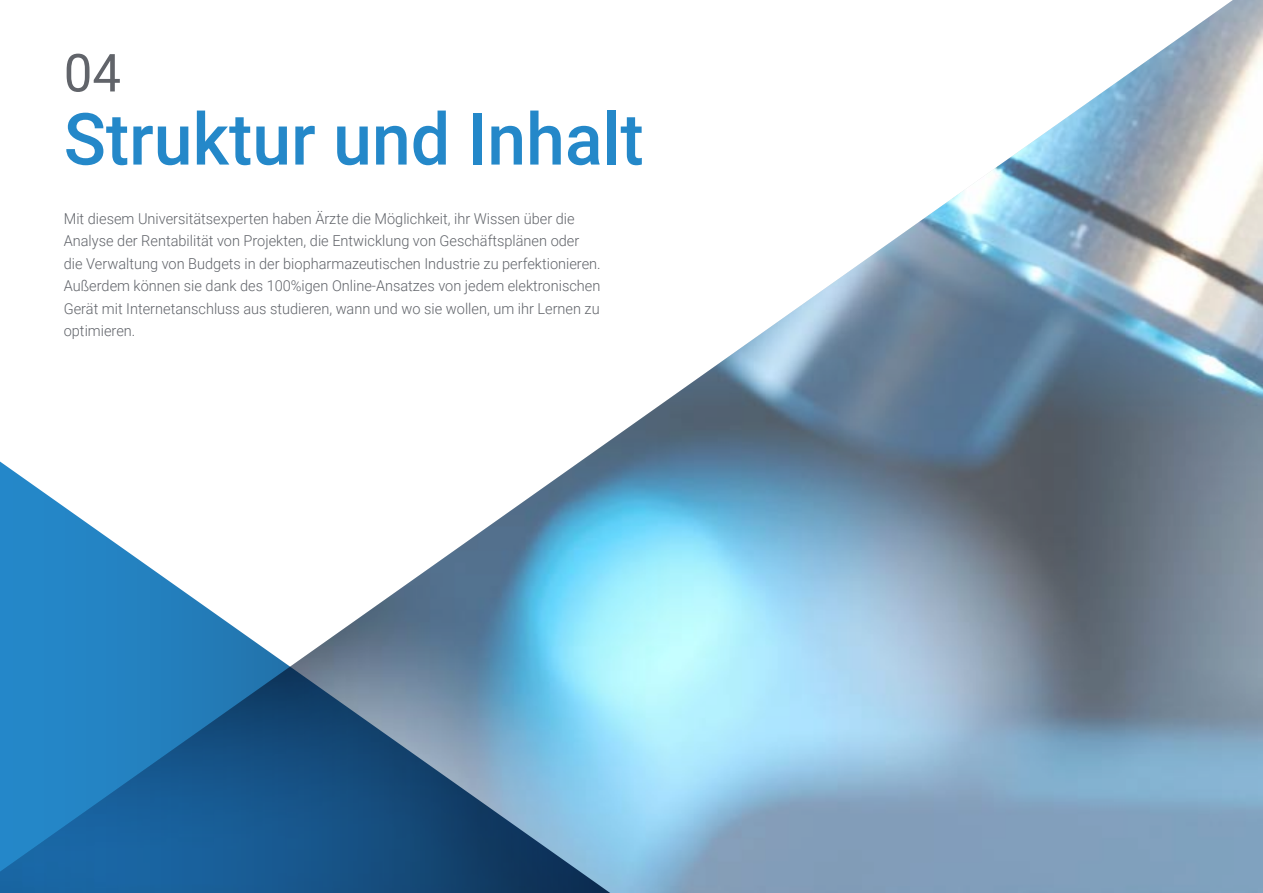
<style>
.page{position:relative;width:1263px;height:893px;background:#fff}
.page>*{position:absolute;margin:0;border:0;box-sizing:border-box;transform-origin:0 0}
.t1{font:500 72px "Roboto";color:#2488c9}
.t2{font:52.5px "Roboto";color:#61646a}
.t3{font:300 15px/22.5px "Roboto";color:#61646a}
</style>
<div class="page">
<img style="left:602px;top:0;width:661px;height:893px">
<svg style="left:0;top:446px;width:640px;height:447px"></svg>
<h2 class="t2" style="left:64px;top:36px;width:59px">04</h2>
<h1 class="t1" style="left:64px;top:89px;width:581px">Struktur und Inhalt</h1>
<p class="t3" style="left:64px;top:207px;width:538px">Mit diesem Universitätsexperten haben Ärzte die Möglichkeit, ihr Wissen über die Analyse der Rentabilität von Projekten, die Entwicklung von Geschäftsplänen oder die Verwaltung von Budgets in der biopharmazeutischen Industrie zu perfektionieren.<br>Außerdem können sie dank des 100%igen Online-Ansatzes von jedem elektronischen Gerät mit Internetanschluss aus studieren, wann und wo sie wollen, um ihr Lernen zu optimieren.</p>
</div>
